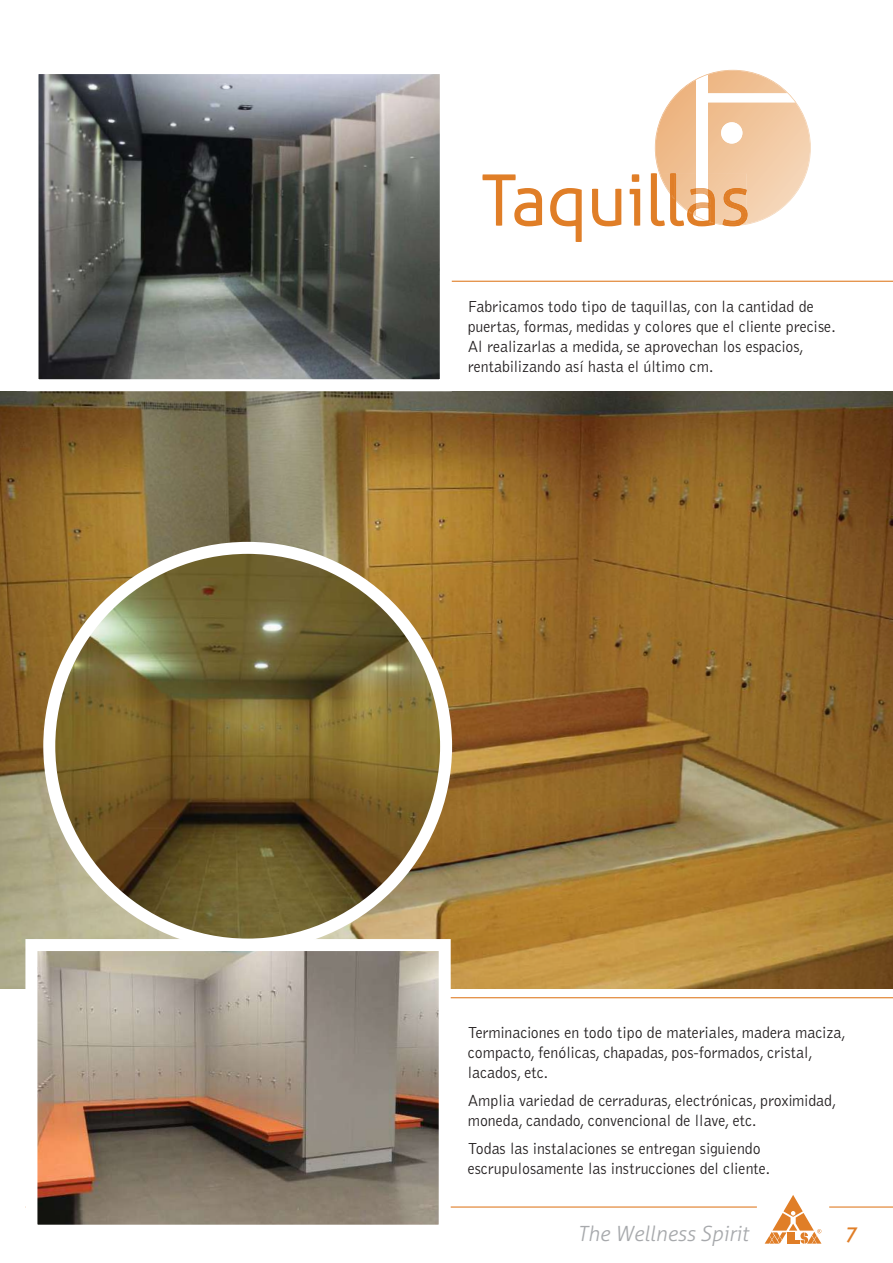
<style>
.page{position:relative;width:893px;height:1263px;background:#fff}
.page>*{position:absolute;margin:0;border:0;box-sizing:border-box;transform-origin:0 0}
.t1{font:300 69px "Aller";color:#e07e27}
.t2{font:italic 300 21px "Aller";color:#a7a9ac}
.t3{font:italic 21px "Aller";color:#e07e27}
.t4{font:300 16.5px/19.8px "Bell Gothic Std";color:#231f20;scale:.96 1}
</style>
<div class="page">
<img style="left:0;top:391px;width:893px;height:597px">
<hr style="left:59px;top:281px;width:834px;height:1px;background:#e07e27">
<img style="left:40px;top:75px;width:399px;height:303px">
<div style="left:27px;top:62px;width:425px;height:329px;border:12px solid #fff"></div>
<hr style="left:302px;top:997px;width:591px;height:1px;background:#e07e27">
<svg style="left:765px;top:1195px;width:56px;height:49px"></svg>
<hr style="left:25px;top:1206px;width:732px;height:2px;background:#e07e27">
<hr style="left:829px;top:1206px;width:64px;height:2px;background:#e07e27">
<svg style="left:482px;top:70px;width:329px;height:172px"></svg>
<img style="left:38px;top:952px;width:400px;height:272px">
<img style="left:49px;top:548px;width:397px;height:397px;border-radius:50%">
<div style="left:43px;top:542px;width:409px;height:409px;border:12px solid #fff;border-radius:50%"></div>
<h1 class="t1" style="left:482px;top:160px;width:270px">Taquillas</h1>
<p class="t4" style="left:468px;top:297px;width:385px">Fabricamos todo tipo de taquillas, con la cantidad de puertas, formas, medidas y colores que el cliente precise.<br>Al realizarlas a medida, se aprovechan los espacios, rentabilizando así hasta el último cm.</p>
<p class="t4" style="left:468px;top:1023px;width:395px">Terminaciones en todo tipo de materiales, madera maciza, compacto, fenólicas, chapadas, pos-formados, cristal, lacados, etc.</p>
<p class="t4" style="left:468px;top:1091px;width:386px">Amplia variedad de cerraduras, electrónicas, proximidad, moneda, candado, convencional de llave, etc.</p>
<p class="t4" style="left:468px;top:1139px;width:317px">Todas las instalaciones se entregan siguiendo escrupulosamente las instrucciones del cliente.</p>
<p class="t2" style="left:577px;top:1222px;width:172px">The Wellness Spirit</p>
<p class="t3" style="left:844px;top:1222px;width:14px">7</p>
</div>
